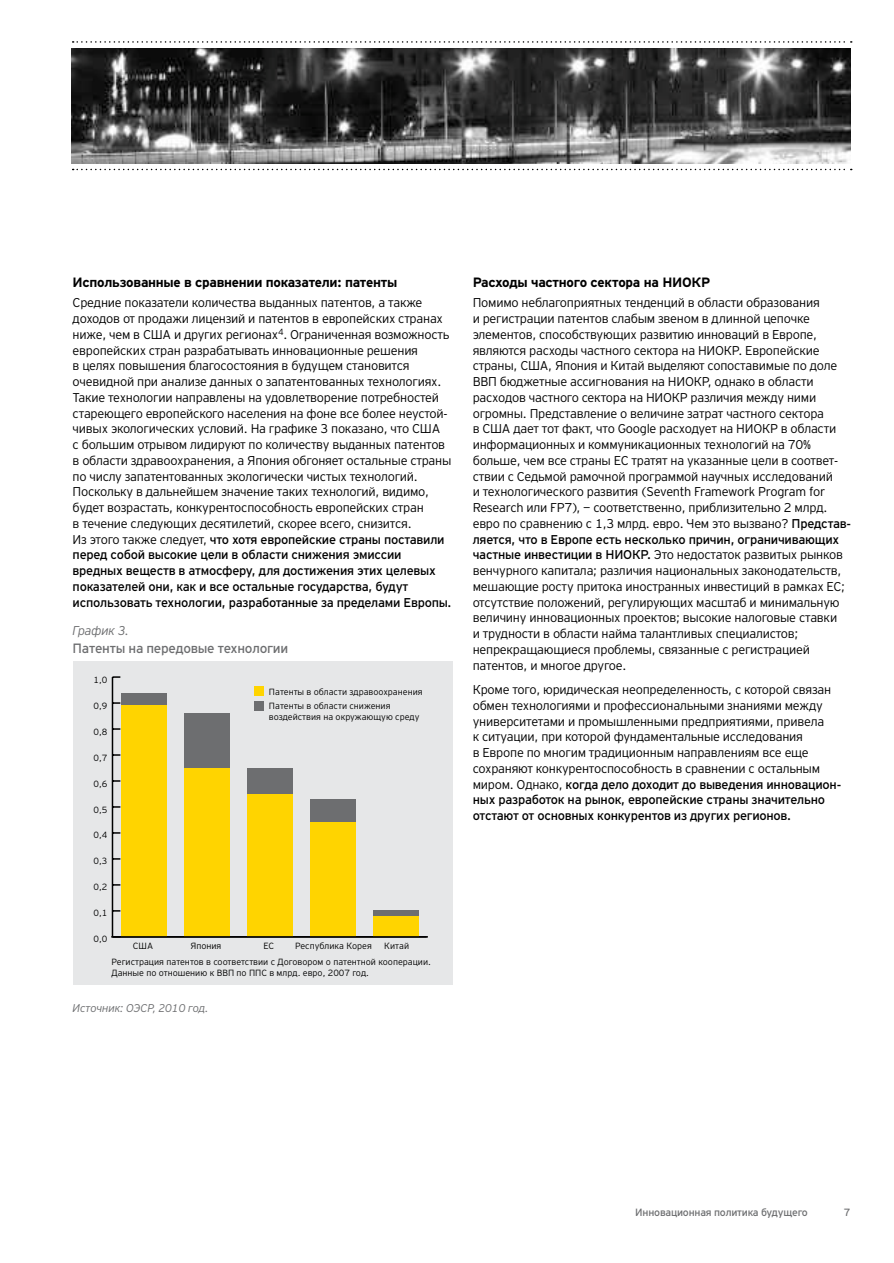
<style>
.page{position:relative;width:894px;height:1263px;background:#fff}
.page>*{position:absolute;margin:0;border:0;box-sizing:border-box;transform-origin:0 0}
.t1{font:700 13.5px "EY Interstate";letter-spacing:-.02em;color:#000}
.t2{font:13.5px "EY Interstate";letter-spacing:-.02em;color:#6d6e70}
.t3{font:300 12.75px/15.8px "EY Interstate";letter-spacing:-.02em;color:#000}
.t4{font:italic 300 12.75px "EY Interstate";letter-spacing:-.02em;color:#6d6e70}
.t5{font:italic 300 11.25px "EY Interstate";letter-spacing:-.02em;color:#6d6e70}
.t6{font:10.5px "EY Interstate";letter-spacing:-.02em;color:#6d6e70}
.t7{font:300 9px/13.8px "EY Interstate";color:#000}
.s1{font-weight:400}
</style>
<div class="page">
<svg style="left:73px;top:41px;width:779px;height:2px"></svg>
<svg style="left:73px;top:169px;width:779px;height:1px"></svg>
<img style="left:72px;top:48px;width:778px;height:115px">
<div style="left:73px;top:661px;width:380px;height:323px;background:#e6e7e8"></div>
<hr style="left:112px;top:936px;width:316px;height:2px;background:#000">
<hr style="left:112px;top:677px;width:1px;height:260px;background:#000">
<svg style="left:113px;top:910px;width:7px;height:2px"></svg>
<svg style="left:113px;top:884px;width:7px;height:2px"></svg>
<svg style="left:113px;top:858px;width:7px;height:2px"></svg>
<svg style="left:113px;top:832px;width:7px;height:2px"></svg>
<svg style="left:113px;top:806px;width:7px;height:2px"></svg>
<svg style="left:113px;top:780px;width:7px;height:2px"></svg>
<svg style="left:113px;top:754px;width:7px;height:2px"></svg>
<svg style="left:113px;top:728px;width:7px;height:2px"></svg>
<svg style="left:113px;top:702px;width:7px;height:2px"></svg>
<svg style="left:112px;top:676px;width:8px;height:2px"></svg>
<div style="left:121px;top:693px;width:46px;height:13px;background:#6d6e70"></div>
<div style="left:184px;top:713px;width:46px;height:55px;background:#6d6e70"></div>
<div style="left:247px;top:768px;width:46px;height:26px;background:#6d6e70"></div>
<div style="left:311px;top:799px;width:45px;height:24px;background:#6d6e70"></div>
<div style="left:374px;top:911px;width:45px;height:5px;background:#6d6e70"></div>
<div style="left:121px;top:706px;width:46px;height:231px;background:#ffd400"></div>
<div style="left:184px;top:768px;width:46px;height:169px;background:#ffd400"></div>
<div style="left:247px;top:794px;width:46px;height:143px;background:#ffd400"></div>
<div style="left:311px;top:823px;width:45px;height:114px;background:#ffd400"></div>
<div style="left:374px;top:916px;width:45px;height:21px;background:#ffd400"></div>
<div style="left:255px;top:686px;width:9px;height:9px;background:#ffd400"></div>
<div style="left:255px;top:702px;width:9px;height:9px;background:#6d6e70"></div>
<hr style="left:111px;top:936px;width:316px;height:2px;background:#000">
<p class="t1" style="left:73px;top:277px;width:326px">Использованные в сравнении показатели: патенты</p>
<p class="t3" style="left:73px;top:295px;width:380px">Средние показатели количества выданных патентов, а также доходов от продажи лицензий и патентов в европейских странах ниже, чем в США и других регионах<sup>4</sup>. Ограниченная возможность европейских стран разрабатывать инновационные решения<br>в целях повышения благосостояния в будущем становится очевидной при анализе данных о запатентованных технологиях.<br>Такие технологии направлены на удовлетворение потребностей стареющего европейского населения на фоне все более неустой&shy;чивых экологических условий. На графике 3 показано, что США<br>с большим отрывом лидируют по количеству выданных патентов в области здравоохранения, а Япония обгоняет остальные страны по числу запатентованных экологически чистых технологий.<br>Поскольку в дальнейшем значение таких технологий, видимо, будет возрастать, конкурентоспособность европейских стран<br>в течение следующих десятилетий, скорее всего, снизится.<br>Из этого также следует, <span class="s1">что хотя европейские страны поставили перед собой высокие цели в области снижения эмиссии вредных веществ в атмосферу, для достижения этих целевых показателей они, как и все остальные государства, будут использовать технологии, разработанные за пределами Европы.</span></p>
<p class="t4" style="left:73px;top:625px;width:58px">График 3.</p>
<p class="t2" style="left:73px;top:642px;width:217px">Патенты на передовые технологии</p>
<p class="t7" style="left:94px;top:673px;width:15px">1,0</p>
<p class="t7" style="left:94px;top:699px;width:15px">0,9</p>
<p class="t7" style="left:94px;top:725px;width:15px">0,8</p>
<p class="t7" style="left:94px;top:751px;width:15px">0,7</p>
<p class="t7" style="left:94px;top:777px;width:15px">0,6</p>
<p class="t7" style="left:94px;top:803px;width:15px">0,5</p>
<p class="t7" style="left:94px;top:829px;width:15px">0,4</p>
<p class="t7" style="left:94px;top:855px;width:15px">0,3</p>
<p class="t7" style="left:94px;top:881px;width:15px">0,2</p>
<p class="t7" style="left:94px;top:907px;width:15px">0,1</p>
<p class="t7" style="left:269px;top:686px;width:155px">Патенты в области здравоохранения<br>Патенты в области снижения</p>
<p class="t7" style="left:269px;top:711px;width:152px">воздействия на окружающую среду</p>
<p class="t7" style="left:94px;top:933px;width:15px">0,0</p>
<p class="t7" style="left:133px;top:940px;width:22px">США</p>
<p class="t7" style="left:190px;top:940px;width:32px">Япония</p>
<p class="t7" style="left:264px;top:940px;width:12px">ЕС</p>
<p class="t7" style="left:295px;top:940px;width:78px">Республика Корея</p>
<p class="t7" style="left:111px;top:939px;width:321px;line-height:16px;text-indent:273px">Китай<br>Регистрация патентов в соответствии с Договором о патентной кооперации.</p>
<p class="t7" style="left:111px;top:967px;width:259px">Данные по отношению к ВВП по ППС в млрд. евро, 2007 год.</p>
<p class="t5" style="left:73px;top:1003px;width:138px">Источник: ОЭСР, 2010 год.</p>
<p class="t1" style="left:473px;top:277px;width:239px">Расходы частного сектора на НИОКР</p>
<p class="t3" style="left:473px;top:295px;width:380px">Помимо неблагоприятных тенденций в области образования<br>и регистрации патентов слабым звеном в длинной цепочке элементов, способствующих развитию инноваций в Европе, являются расходы частного сектора на НИОКР. Европейские страны, США, Япония и Китай выделяют сопоставимые по доле ВВП бюджетные ассигнования на НИОКР, однако в области расходов частного сектора на НИОКР различия между ними огромны. Представление о величине затрат частного сектора<br>в США дает тот факт, что Google расходует на НИОКР в области информационных и коммуникационных технологий на 70% больше, чем все страны ЕС тратят на указанные цели в соответ&shy;ствии с Седьмой рамочной программой научных исследований<br>и технологического развития (Seventh Framework Program for Research или FP7), − соответственно, приблизительно 2 млрд. евро по сравнению с 1,3 млрд. евро. Чем это вызвано? <span class="s1">Представ&shy;ляется, что в Европе есть несколько причин, ограничивающих частные инвестиции в НИОКР.</span> Это недостаток развитых рынков венчурного капитала; различия национальных законодательств, мешающие росту притока иностранных инвестиций в рамках ЕС; отсутствие положений, регулирующих масштаб и минимальную величину инновационных проектов; высокие налоговые ставки<br>и трудности в области найма талантливых специалистов; непрекращающиеся проблемы, связанные с регистрацией патентов, и многое другое.</p>
<p class="t3" style="left:473px;top:682px;width:370px">Кроме того, юридическая неопределенность, с которой связан обмен технологиями и профессиональными знаниями между университетами и промышленными предприятиями, привела<br>к ситуации, при которой фундаментальные исследования<br>в Европе по многим традиционным направлениям все еще сохраняют конкурентоспособность в сравнении с остальным миром. Однако, <span class="s1">когда дело доходит до выведения инновацион&shy;ных разработок на рынок, европейские страны значительно отстают от основных конкурентов из других регионов.</span></p>
<p class="t6" style="left:635px;top:1208px;width:174px">Инновационная политика будущего</p>
<p class="t6" style="left:844px;top:1208px;width:8px">7</p>
</div>
